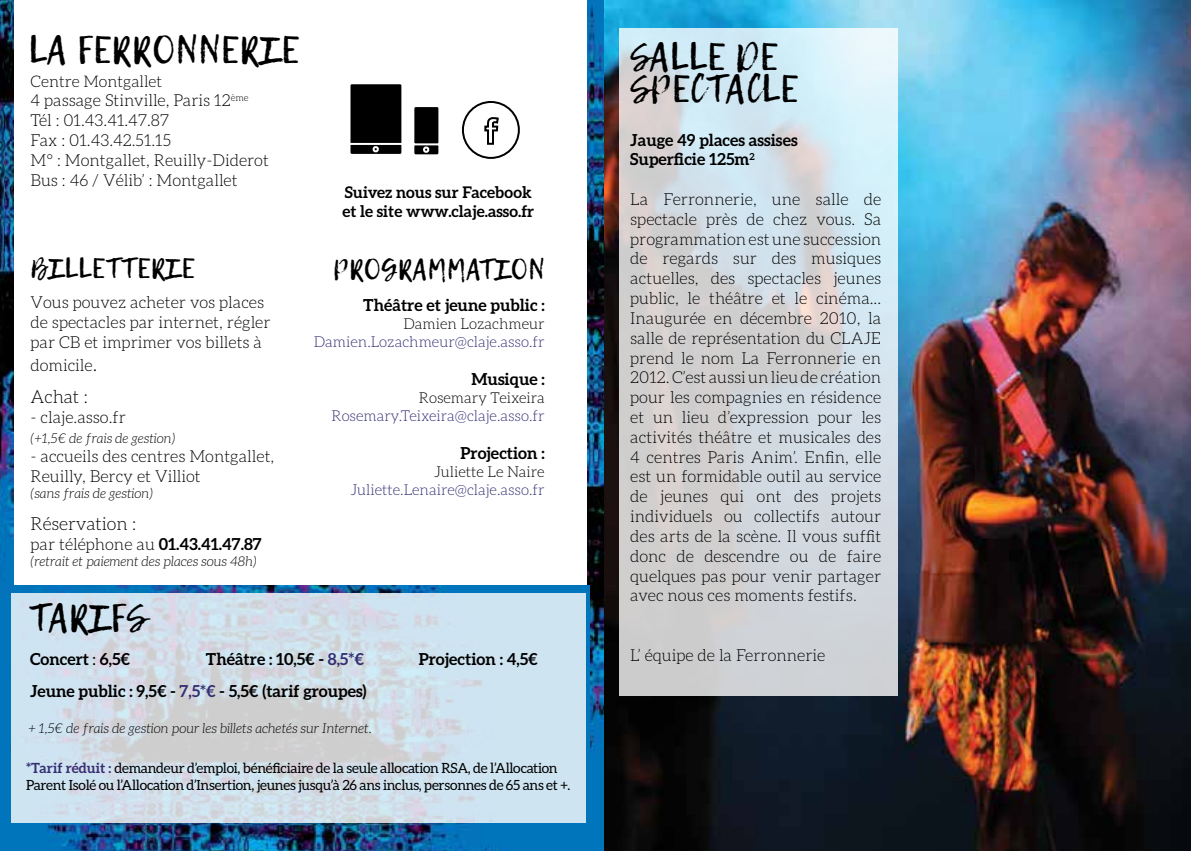
<style>
.page{position:relative;width:1191px;height:851px;background:#fff}
.page>*{position:absolute;margin:0;border:0;box-sizing:border-box;transform-origin:0 0}
.t1{font:38px/31.6px "Lemon Tuesday";color:#000}
.t2{font:28px "Lemon Tuesday";color:#000}
.t3{font:300 18px "Aleo";color:#000}
.t4{font:300 16.4px/19.8px "Aleo";color:#000}
.t5{font:700 16.4px/19.8px "Aleo";color:#000}
.t6{font:700 16px/19.2px "Aleo";color:#000}
.t7{font:300 16px "Aleo";color:#000}
.t8{font:300 15px "Aleo";color:#342f73}
.t9{font:300 15px "Aleo";color:#000}
.t10{font:14px/16.8px "Aleo";letter-spacing:-.02em;color:#000}
.t11{font:italic 300 13.6px "Aleo";color:#000}
.s1{font-size:19.6px}
.s2{font-weight:700}
.s3{font-weight:400}
.s4{color:#342f73}
.s5{font-weight:700;color:#342f73}
</style>
<div class="page">
<img style="left:587px;top:0;width:604px;height:850px">
<img style="left:1177px;top:0;width:14px;height:750px">
<img style="left:0;top:0;width:13px;height:586px">
<img style="left:0;top:586px;width:589px;height:264px">
<svg style="left:350px;top:84px;width:52px;height:70px"></svg>
<svg style="left:414px;top:107px;width:25px;height:48px"></svg>
<svg style="left:484px;top:101px;width:16px;height:44px"></svg>
<div style="left:462px;top:101px;width:58px;height:58px;border:2px solid #000;border-radius:50%"></div>
<svg style="left:619px;top:28px;width:278px;height:668px"></svg>
<svg style="left:12px;top:592px;width:574px;height:230px;fill:#cee2ee"></svg>
<h1 class="t1" style="left:28px;top:34px;width:272px">LA FERRONNERIE</h1>
<p class="t7" style="left:31px;top:72px;width:133px">Centre Montgallet</p>
<p class="t4" style="left:31px;top:91px;width:240px">4 passage Stinville, Paris 12<sup>ème<br></sup>Tél : 01.43.41.47.87<br>Fax : 01.43.42.51.15<br>M° : Montgallet, Reuilly-Diderot<br>Bus : 46 / Vélib’ : Montgallet</p>
<h2 class="t2" style="left:31px;top:252px;width:165px">BILLETTERIE</h2>
<p class="t4" style="left:31px;top:292px;width:242px">Vous pouvez acheter vos places de spectacles par internet, régler par CB et imprimer vos billets à</p>
<p class="t4" style="left:31px;top:355px;width:68px">domicile<span class="s1">.</span></p>
<p class="t3" style="left:31px;top:387px;width:59px">Achat :</p>
<p class="t4" style="left:31px;top:407px;width:97px">- claje.asso.fr</p>
<p class="t11" style="left:31px;top:430px;width:146px">(+1,5€ de frais de gestion)</p>
<p class="t4" style="left:31px;top:446px;width:245px">- accueils des centres Montgallet,<br>Reuilly, Bercy et Villiot</p>
<p class="t11" style="left:31px;top:486px;width:124px">(sans frais de gestion)</p>
<p class="t3" style="left:31px;top:513px;width:107px">Réservation :</p>
<p class="t4" style="left:31px;top:534px;width:233px">par téléphone au <span class="s2">01.43.41.47.87</span></p>
<p class="t11" style="left:31px;top:553px;width:228px">(retrait et paiement des places sous 48h)</p>
<h1 class="t1" style="left:30px;top:602px;width:118px">TARIFS</h1>
<p class="t6" style="left:342px;top:182px;width:193px">Suivez nous sur Facebook et le site www.claje.asso.fr</p>
<h2 class="t2" style="left:333px;top:253px;width:213px">PROGRAMMATION</h2>
<p class="t5" style="left:363px;top:295px;width:183px">Théâtre et jeune public :</p>
<p class="t9" style="left:403px;top:315px;width:143px">Damien Lozachmeur</p>
<p class="t8" style="left:314px;top:333px;width:232px">Damien.Lozachmeur@claje.asso.fr</p>
<p class="t5" style="left:471px;top:369px;width:75px">Musique :</p>
<p class="t9" style="left:419px;top:389px;width:127px">Rosemary Teixeira</p>
<p class="t8" style="left:331px;top:407px;width:215px">Rosemary.Teixeira@claje.asso.fr</p>
<p class="t5" style="left:460px;top:442px;width:86px">Projection :</p>
<p class="t9" style="left:434px;top:463px;width:112px">Juliette Le Naire</p>
<p class="t8" style="left:350px;top:481px;width:196px">Juliette.Lenaire@claje.asso.fr</p>
<p class="t5" style="left:30px;top:649px;width:102px">Concert <span class="s3">:</span> 6,5€</p>
<p class="t5" style="left:206px;top:649px;width:160px">Théâtre : 10,5€ - <span class="s4">8,5*€</span></p>
<p class="t5" style="left:419px;top:649px;width:121px">Projection : 4,5€</p>
<p class="t5" style="left:30px;top:680px;width:338px">Jeune public : 9,5€ - <span class="s4">7,5*€</span> - 5,5€ (tarif groupes)</p>
<p class="t11" style="left:28px;top:720px;width:345px">+ 1,5€ de frais de gestion pour les billets achetés sur Internet.</p>
<p class="t10" style="left:26px;top:759px;width:546px"><span class="s5">*Tarif réduit :</span> demandeur d’emploi, bénéficiaire de la seule allocation RSA, de l’Allocation<br>Parent Isolé ou l’Allocation d’Insertion, jeunes jusqu’à 26 ans inclus, personnes de 65 ans et +.</p>
<h1 class="t1" style="left:630px;top:41px;width:169px">SALLE DE<br>SPECTACLE</h1>
<p class="t5" style="left:630px;top:129px;width:169px">Jauge 49 places assises<br>Superficie 125m<sup>2</sup></p>
<p class="t4" style="left:630px;top:189px;width:252px;text-align:justify">La Ferronnerie, une salle de spectacle près de chez vous. Sa programmation est une succession de regards sur des musiques actuelles, des spectacles jeunes public, le théâtre et le cinéma...<br>Inaugurée en décembre 2010, la salle de représentation du CLAJE prend le nom La Ferronnerie en 2012. C’est aussi un lieu de création pour les compagnies en résidence et un lieu d’expression pour les activités théâtre et musicales des 4 centres Paris Anim’. Enfin, elle est un formidable outil au service de jeunes qui ont des projets individuels ou collectifs autour des arts de la scène. Il vous suffit donc de descendre ou de faire quelques pas pour venir partager avec nous ces moments festifs.</p>
<p class="t4" style="left:630px;top:645px;width:197px">L’ équipe de la Ferronnerie</p>
</div>
